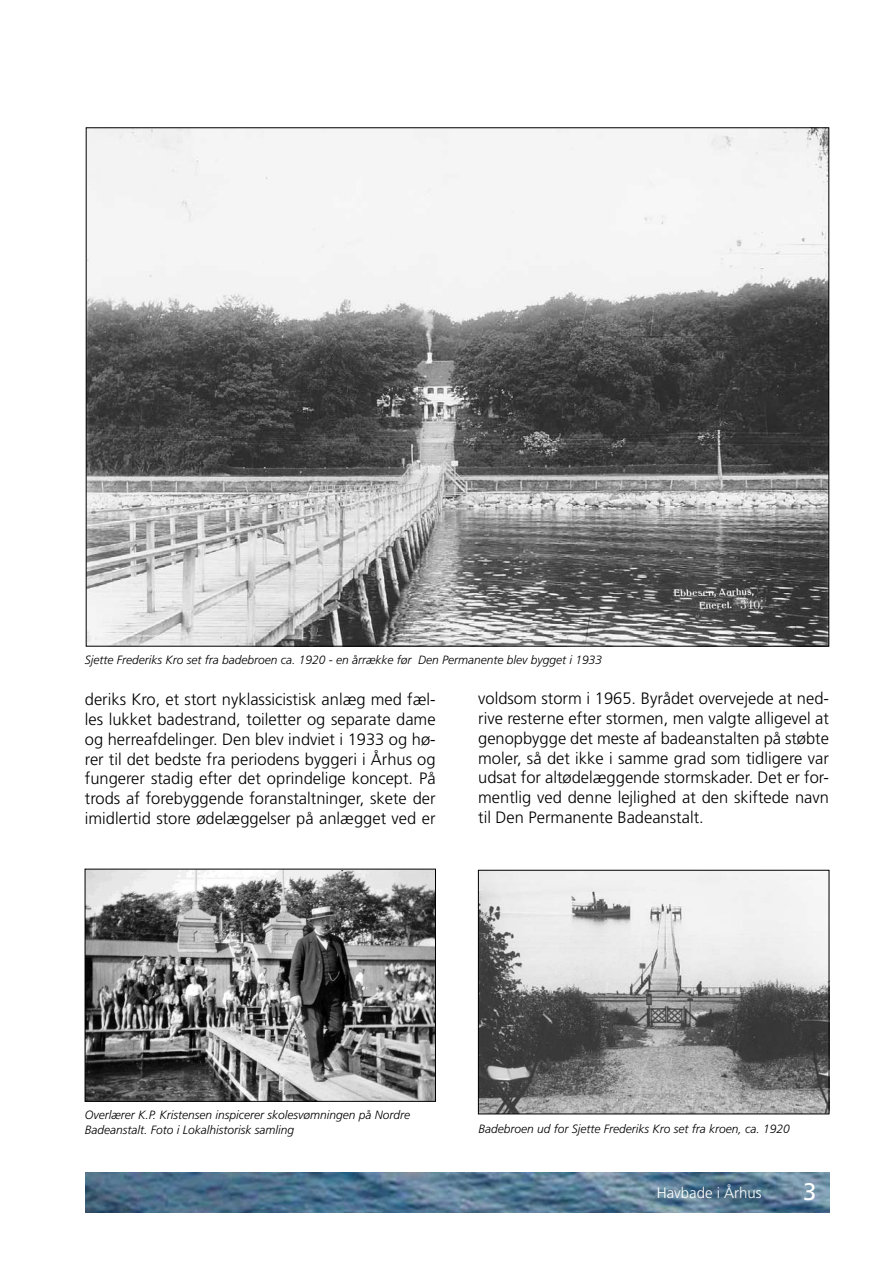
<style>
.page{position:relative;width:893px;height:1263px;background:#fff}
.page>*{position:absolute;margin:0;border:0;box-sizing:border-box;transform-origin:0 0}
.t1{font:24px "Frutiger";color:#fff}
.t2{font:300 16.5px/19.8px "Frutiger";color:#000;text-align:justify}
.t3{font:300 15px "Frutiger";color:#fff}
.t4{font:italic 300 12px/14.4px "Frutiger";color:#000}
</style>
<div class="page">
<img style="left:85px;top:1172px;width:744px;height:41px">
<img style="left:87px;top:871px;width:347px;height:228px">
<div style="left:85px;top:869px;width:351px;height:232px;border:1px solid #000"></div>
<img style="left:88px;top:130px;width:739px;height:514px">
<img style="left:480px;top:872px;width:347px;height:240px">
<div style="left:478px;top:870px;width:351px;height:244px;border:1px solid #000"></div>
<p class="t4" style="left:85px;top:653px;width:519px">Sjette Frederiks Kro set fra badebroen ca. 1920 - en årrække før Den Permanente blev bygget i 1933</p>
<p class="t2" style="left:85px;top:690px;width:352px">deriks Kro, et stort nyklassicistisk anlæg med fæl&shy;les lukket badestrand, toiletter og separate dame og herreafdelinger. Den blev indviet i 1933 og hø&shy;rer til det bedste fra periodens byggeri i Århus og fungerer stadig efter det oprindelige koncept. På trods af forebyggende foranstaltninger, skete der imidlertid store ødelæggelser på anlægget ved er</p>
<p class="t2" style="left:478px;top:689px;width:352px">voldsom storm i 1965. Byrådet overvejede at ned&shy;rive resterne efter stormen, men valgte alligevel at genopbygge det meste af badeanstalten på støbte moler, så det ikke i samme grad som tidligere var udsat for altødelæggende stormskader. Det er for&shy;mentlig ved denne lejlighed at den skiftede navn til Den Permanente Badeanstalt.</p>
<p class="t4" style="left:85px;top:1108px;width:327px">Overlærer K.P. Kristensen inspicerer skolesvømningen på Nordre<br>Badeanstalt. Foto i Lokalhistorisk samling</p>
<p class="t4" style="left:478px;top:1121px;width:313px">Badebroen ud for Sjette Frederiks Kro set fra kroen, ca. 1920</p>
<p class="t3" style="left:657px;top:1185px;width:107px">Havbade i Århus</p>
<h1 class="t1" style="left:803px;top:1177px;width:15px">3</h1>
</div>
